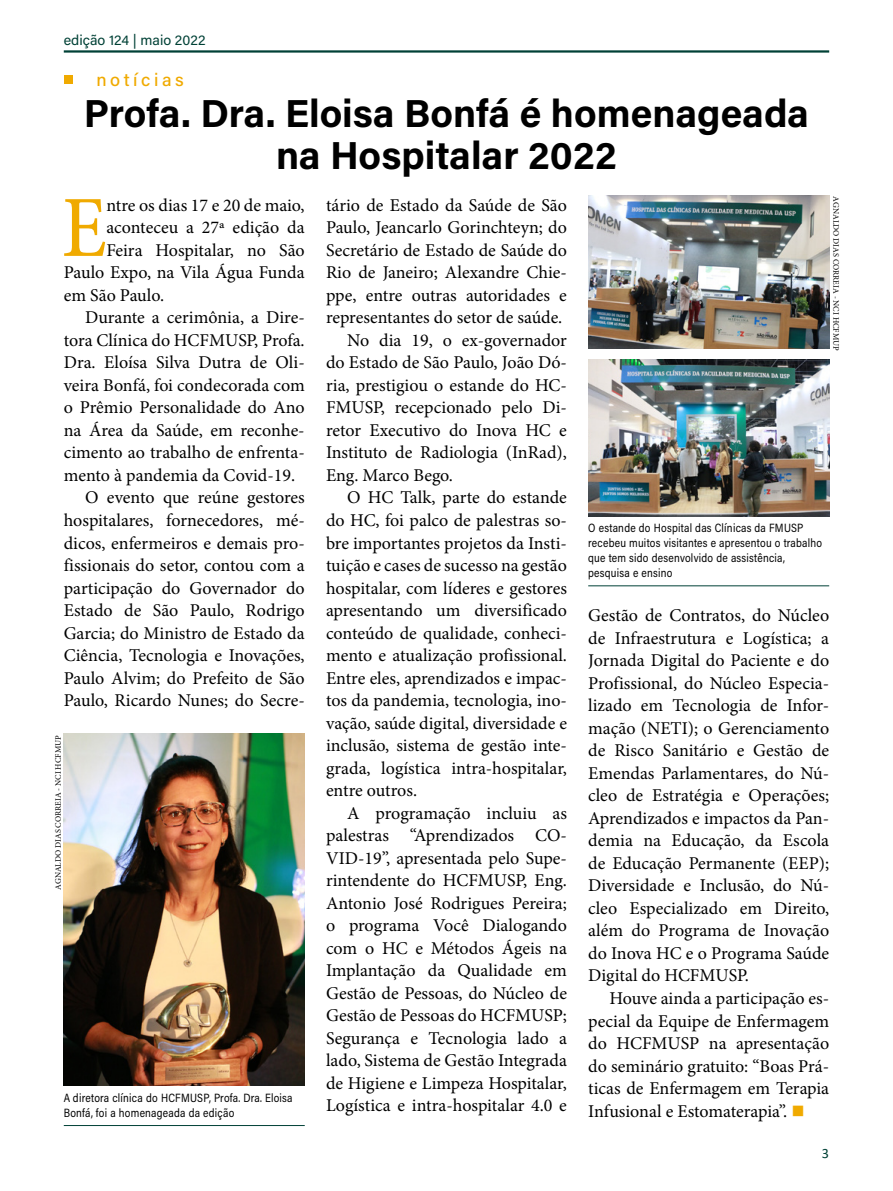
<style>
.page{position:relative;width:893px;height:1191px;background:#fff}
.page>*{position:absolute;margin:0;border:0;box-sizing:border-box;transform-origin:0 0}
.t1{font:500 87.3px "Minion Pro";color:#f0aa00;scale:.9 1}
.t2{font:700 39px/42px "Acumin Pro";color:#000;text-align:center}
.t3{font:18px/22.5px "Minion Pro";color:#000;text-align:justify}
.t4{font:500 18px "Acumin Pro";letter-spacing:.2em;color:#f0aa00}
.t5{font:14.25px "Acumin Pro";color:#004136}
.t6{font:14.25px "Calibri";color:#004136}
.t7{font:12px/15px "Acumin Variable Concept";letter-spacing:.02em;color:#000;scale:.9 1}
.t8{font:8.25px "Minion Pro";color:#000}
.s1{font-size:36px;color:#f0aa00}
</style>
<div class="page">
<div style="left:64px;top:75px;width:9px;height:9px;background:#f0aa00"></div>
<hr style="left:64px;top:50px;width:765px;height:3px;background:#004136">
<img style="left:588px;top:359px;width:241px;height:158px">
<img style="left:588px;top:196px;width:241px;height:153px">
<img style="left:64px;top:733px;width:241px;height:352px">
<hr style="left:64px;top:1125px;width:241px;height:1px;background:#004136">
<hr style="left:588px;top:585px;width:241px;height:1px;background:#004136">
<p class="t5" style="left:64px;top:30px;width:143px">edição 124 | maio 2022</p>
<p class="t4" style="left:96px;top:67px;width:89px">notícias</p>
<h2 class="t2" style="left:84px;top:90px;width:727px">Profa. Dra. Eloisa Bonfá é homenageada na Hospitalar 2022</h2>
<p class="t3" style="left:326px;top:194px;width:242px">tário de Estado da Saúde de São</p>
<p class="t3" style="left:326px;top:216px;width:242px">Paulo, Jeancarlo Gorinchteyn; do</p>
<p class="t3" style="left:326px;top:239px;width:242px">Secretário de Estado de Saúde do</p>
<p class="t3" style="left:326px;top:261px;width:242px">Rio de Janeiro; Alexandre Chie-</p>
<p class="t3" style="left:326px;top:284px;width:242px">ppe, entre outras autoridades e</p>
<p class="t3" style="left:326px;top:306px;width:238px">representantes do setor de saúde.</p>
<p class="t3" style="left:347px;top:329px;width:221px">No dia 19, o ex-governador</p>
<p class="t3" style="left:326px;top:351px;width:242px">do Estado de São Paulo, João Dó-</p>
<p class="t3" style="left:326px;top:374px;width:240px">ria, prestigiou o estande do HC-</p>
<p class="t3" style="left:326px;top:396px;width:242px">FMUSP, recepcionado pelo Di-</p>
<p class="t3" style="left:326px;top:419px;width:242px">retor Executivo do Inova HC e</p>
<p class="t3" style="left:326px;top:441px;width:242px">Instituto de Radiologia (InRad),</p>
<p class="t3" style="left:326px;top:464px;width:129px">Eng. Marco Bego.</p>
<p class="t3" style="left:347px;top:486px;width:221px">O HC Talk, parte do estande</p>
<p class="t3" style="left:326px;top:509px;width:242px">do HC, foi palco de palestras so-</p>
<p class="t3" style="left:326px;top:531px;width:242px">bre importantes projetos da Insti-</p>
<p class="t3" style="left:326px;top:554px;width:242px">tuição e cases de sucesso na gestão</p>
<p class="t3" style="left:326px;top:576px;width:242px">hospitalar, com líderes e gestores</p>
<p class="t3" style="left:326px;top:599px;width:242px">apresentando um diversificado</p>
<p class="t3" style="left:326px;top:621px;width:242px">conteúdo de qualidade, conheci-</p>
<p class="t3" style="left:326px;top:644px;width:242px">mento e atualização profissional.</p>
<p class="t3" style="left:326px;top:666px;width:242px">Entre eles, aprendizados e impac-</p>
<p class="t3" style="left:326px;top:689px;width:242px">tos da pandemia, tecnologia, ino-</p>
<p class="t3" style="left:326px;top:711px;width:242px">vação, saúde digital, diversidade e</p>
<p class="t3" style="left:326px;top:734px;width:242px">inclusão, sistema de gestão inte-</p>
<p class="t3" style="left:326px;top:756px;width:242px">grada, logística intra-hospitalar,</p>
<p class="t3" style="left:326px;top:779px;width:93px">entre outros.</p>
<p class="t3" style="left:347px;top:801px;width:221px">A programação incluiu as</p>
<p class="t3" style="left:326px;top:824px;width:242px">palestras “Aprendizados CO-</p>
<p class="t3" style="left:326px;top:846px;width:242px">VID-19”, apresentada pelo Supe-</p>
<p class="t3" style="left:326px;top:869px;width:242px">rintendente do HCFMUSP, Eng.</p>
<p class="t3" style="left:326px;top:891px;width:242px">Antonio José Rodrigues Pereira;</p>
<p class="t3" style="left:326px;top:914px;width:242px">o programa Você Dialogando</p>
<p class="t3" style="left:326px;top:936px;width:242px">com o HC e Métodos Ágeis na</p>
<p class="t3" style="left:326px;top:959px;width:242px">Implantação da Qualidade em</p>
<p class="t3" style="left:326px;top:981px;width:242px">Gestão de Pessoas, do Núcleo de</p>
<p class="t3" style="left:326px;top:1004px;width:242px">Gestão de Pessoas do HCFMUSP;</p>
<p class="t3" style="left:326px;top:1026px;width:242px">Segurança e Tecnologia lado a</p>
<p class="t3" style="left:326px;top:1049px;width:242px">lado, Sistema de Gestão Integrada</p>
<p class="t3" style="left:326px;top:1071px;width:242px">de Higiene e Limpeza Hospitalar,</p>
<p class="t3" style="left:326px;top:1094px;width:242px">Logística e intra-hospitalar 4.0 e</p>
<p class="t8" style="left:842px;top:196px;width:156px;rotate:90deg">AGNALDO DIAS CORREIA - NCI HCFMUP</p>
<h1 class="t1" style="left:62px;top:169px;width:51px">E</h1>
<p class="t3" style="left:106px;top:194px;width:200px">ntre os dias 17 e 20 de maio,</p>
<p class="t3" style="left:106px;top:216px;width:200px">aconteceu a 27ª edição da</p>
<p class="t3" style="left:106px;top:239px;width:200px">Feira Hospitalar, no São</p>
<p class="t3" style="left:64px;top:261px;width:242px">Paulo Expo, na Vila Água Funda</p>
<p class="t3" style="left:64px;top:284px;width:102px">em São Paulo.</p>
<p class="t3" style="left:85px;top:306px;width:221px">Durante a cerimônia, a Dire-</p>
<p class="t3" style="left:64px;top:329px;width:242px">tora Clínica do HCFMUSP, Profa.</p>
<p class="t3" style="left:64px;top:351px;width:242px">Dra. Eloísa Silva Dutra de Oli-</p>
<p class="t3" style="left:64px;top:374px;width:242px">veira Bonfá, foi condecorada com</p>
<p class="t3" style="left:64px;top:396px;width:242px">o Prêmio Personalidade do Ano</p>
<p class="t3" style="left:64px;top:419px;width:242px">na Área da Saúde, em reconhe-</p>
<p class="t3" style="left:64px;top:441px;width:242px">cimento ao trabalho de enfrenta-</p>
<p class="t3" style="left:64px;top:464px;width:233px">mento à pandemia da Covid-19.</p>
<p class="t3" style="left:85px;top:486px;width:221px">O evento que reúne gestores</p>
<p class="t3" style="left:64px;top:509px;width:242px">hospitalares, fornecedores, mé-</p>
<p class="t3" style="left:64px;top:531px;width:242px">dicos, enfermeiros e demais pro-</p>
<p class="t3" style="left:64px;top:554px;width:242px">fissionais do setor, contou com a</p>
<p class="t3" style="left:64px;top:576px;width:242px">participação do Governador do</p>
<p class="t3" style="left:64px;top:599px;width:242px">Estado de São Paulo, Rodrigo</p>
<p class="t3" style="left:64px;top:621px;width:242px">Garcia; do Ministro de Estado da</p>
<p class="t3" style="left:64px;top:644px;width:242px">Ciência, Tecnologia e Inovações,</p>
<p class="t3" style="left:64px;top:666px;width:242px">Paulo Alvim; do Prefeito de São</p>
<p class="t3" style="left:64px;top:689px;width:242px">Paulo, Ricardo Nunes; do Secre-</p>
<p class="t7" style="left:588px;top:520px;width:262px">O estande do Hospital das Clínicas da FMUSP recebeu muitos visitantes e apresentou o trabalho que tem sido desenvolvido de assistência, pesquisa e ensino</p>
<p class="t3" style="left:588px;top:604px;width:242px">Gestão de Contratos, do Núcleo de Infraestrutura e Logística; a Jornada Digital do Paciente e do Profissional, do Núcleo Especia&shy;lizado em Tecnologia de Infor&shy;mação (NETI); o Gerenciamento de Risco Sanitário e Gestão de Emendas Parlamentares, do Nú&shy;cleo de Estratégia e Operações; Aprendizados e impactos da Pan&shy;demia na Educação, da Escola de Educação Permanente (EEP); Diversidade e Inclusão, do Nú&shy;cleo Especializado em Direito, além do Programa de Inovação do Inova HC e o Programa Saúde Digital do HCFMUSP.</p>
<p class="t3" style="left:588px;top:987px;width:242px;text-indent:21px">Houve ainda a participação es&shy;pecial da Equipe de Enfermagem do HCFMUSP na apresentação do seminário gratuito: “Boas Prá&shy;ticas de Enfermagem em Terapia Infusional e Estomaterapia”. <span class="s1">■</span></p>
<p class="t8" style="left:53px;top:890px;width:156px;rotate:-90deg">AGNALDO DIAS CORREIA - NCI HCFMUP</p>
<p class="t7" style="left:64px;top:1089px;width:256px">A diretora clínica do HCFMUSP, Profa. Dra. Eloisa<br>Bonfá, foi a homenageada da edição</p>
<p class="t6" style="left:822px;top:1143px;width:9px">3</p>
</div>
